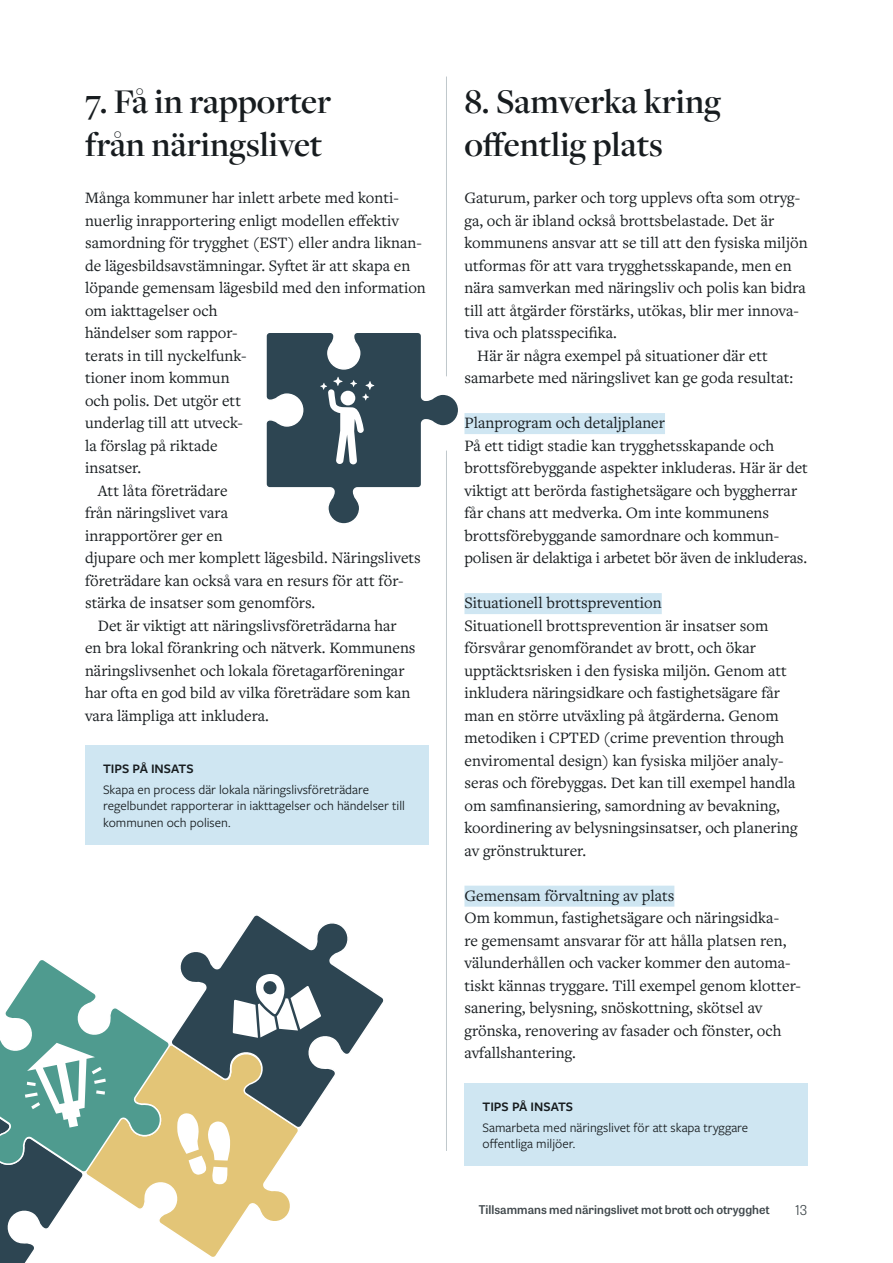
<style>
.page{position:relative;width:893px;height:1263px;background:#fff}
.page>*{position:absolute;margin:0;border:0;box-sizing:border-box;transform-origin:0 0}
.Rubrik_H2{font:600 36px/43.2px "Freight Disp Pro";color:#171c1f}
.Brödtext{font:16.5px/22.5px "Freight Text Pro";color:#171c1f}
.Brödtext_-_start{font:16.5px/22.5px "Freight Text Pro";color:#171c1f}
.Brödtext_indrag{font:16.5px/22.5px "Freight Text Pro";color:#171c1f}
.Faktatext{font:13.5px/16.5px "Freight Sans Pro";color:#171c1f}
.Faktarubrik{font:600 13.5px "Freight Sans Pro";color:#171c1f}
.t1{font:300 13.5px "Tablet Gothic";color:#40484c}
.t2{font:600 12px "Tablet Gothic";color:#40484c}
</style>
<div class="page">
<div style="left:85px;top:746px;width:343px;height:99px;background:#cfe6f2"></div>
<div style="left:464px;top:413px;width:201px;height:21px;background:#cfe6f2"></div>
<div style="left:464px;top:593px;width:198px;height:21px;background:#cfe6f2"></div>
<div style="left:464px;top:886px;width:210px;height:21px;background:#cfe6f2"></div>
<div style="left:464px;top:1083px;width:344px;height:83px;background:#cfe6f2"></div>
<hr style="left:446px;top:77px;width:1px;height:299px;background:#c0c8cc">
<hr style="left:446px;top:451px;width:1px;height:700px;background:#c0c8cc">
<svg style="left:266px;top:333px;width:192px;height:191px"></svg>
<svg style="left:185px;top:915px;width:199px;height:180px"></svg>
<svg style="left:0;top:957px;width:321px;height:306px"></svg>
<h2 class="Rubrik_H2" style="left:85px;top:79px;width:248px">7. Få in rapporter från näringslivet</h2>
<p class="Brödtext_-_start" style="left:85px;top:186px;width:342px">Många kommuner har inlett arbete med konti&shy;nuerlig inrapportering enligt modellen effektiv samordning för trygghet (EST) eller andra liknan&shy;de lägesbildsavstämningar. Syftet är att skapa en löpande gemensam lägesbild med den information om iakttagelser och<br>händelser som rappor-<br>terats in till nyckelfunk-<br>tioner inom kommun<br>och polis. Det utgör ett<br>underlag till att utveck-<br>la förslag på riktade<br>insatser.</p>
<p class="Brödtext_indrag" style="left:85px;top:478px;width:337px;text-indent:13px">Att låta företrädare<br>från näringslivet vara<br>inrapportörer ger en<br>djupare och mer komplett lägesbild. Näringslivets företrädare kan också vara en resurs för att för&shy;stärka de insatser som genomförs.</p>
<p class="Brödtext_indrag" style="left:85px;top:613px;width:332px;text-indent:13px">Det är viktigt att näringslivsföreträdarna har en bra lokal förankring och nätverk. Kommunens näringslivsenhet och lokala företagarföreningar har ofta en god bild av vilka företrädare som kan vara lämpliga att inkludera.</p>
<p class="Faktarubrik" style="left:103px;top:760px;width:92px">TIPS PÅ INSATS</p>
<p class="Faktatext" style="left:103px;top:781px;width:303px">Skapa en process där lokala näringslivsföreträdare regelbundet rapporterar in iakttagelser och händelser till kommunen och polisen.</p>
<h2 class="Rubrik_H2" style="left:464px;top:79px;width:258px">8. Samverka kring offentlig plats</h2>
<p class="Brödtext_-_start" style="left:464px;top:186px;width:345px">Gaturum, parker och torg upplevs ofta som otryg&shy;ga, och är ibland också brottsbelastade. Det är kommunens ansvar att se till att den fysiska miljön utformas för att vara trygghetsskapande, men en nära samverkan med näringsliv och polis kan bidra till att åtgärder förstärks, utökas, blir mer innova&shy;tiva och platsspecifika.</p>
<p class="Brödtext_indrag" style="left:464px;top:343px;width:330px;text-indent:13px">Här är några exempel på situationer där ett samarbete med näringslivet kan ge goda resultat:</p>
<p class="Brödtext" style="left:464px;top:411px;width:202px">Planprogram och detaljplaner</p>
<p class="Brödtext" style="left:464px;top:433px;width:345px">På ett tidigt stadie kan trygghetsskapande och brottsförebyggande aspekter inkluderas. Här är det viktigt att berörda fastighetsägare och byggherrar får chans att medverka. Om inte kommunens brottsförebyggande samordnare och kommun&shy;polisen är delaktiga i arbetet bör även de inkluderas.</p>
<p class="Brödtext" style="left:464px;top:591px;width:199px">Situationell brottsprevention</p>
<p class="Brödtext" style="left:464px;top:613px;width:335px">Situationell brottsprevention är insatser som försvårar genomförandet av brott, och ökar upptäcktsrisken i den fysiska miljön. Genom att inkludera näringsidkare och fastighetsägare får man en större utväxling på åtgärderna. Genom metodiken i CPTED (crime prevention through enviromental design) kan fysiska miljöer analy&shy;seras och förebyggas. Det kan till exempel handla om samfinansiering, samordning av bevakning, koordinering av belysningsinsatser, och planering av grönstrukturer.</p>
<p class="Brödtext" style="left:464px;top:883px;width:211px">Gemensam förvaltning av plats</p>
<p class="Brödtext" style="left:464px;top:906px;width:338px">Om kommun, fastighetsägare och näringsidka-<br>re gemensamt ansvarar för att hålla platsen ren, välunderhållen och vacker kommer den automa&shy;tiskt kännas tryggare. Till exempel genom klotter&shy;sanering, belysning, snöskottning, skötsel av grönska, renovering av fasader och fönster, och avfallshantering.</p>
<p class="Faktarubrik" style="left:482px;top:1097px;width:92px">TIPS PÅ INSATS</p>
<p class="Faktatext" style="left:482px;top:1118px;width:267px">Samarbeta med näringslivet för att skapa tryggare offentliga miljöer.</p>
<p class="t2" style="left:479px;top:1201px;width:292px">Tillsammans med näringslivet mot brott och otrygghet</p>
<p class="t1" style="left:796px;top:1200px;width:13px">13</p>
</div>
